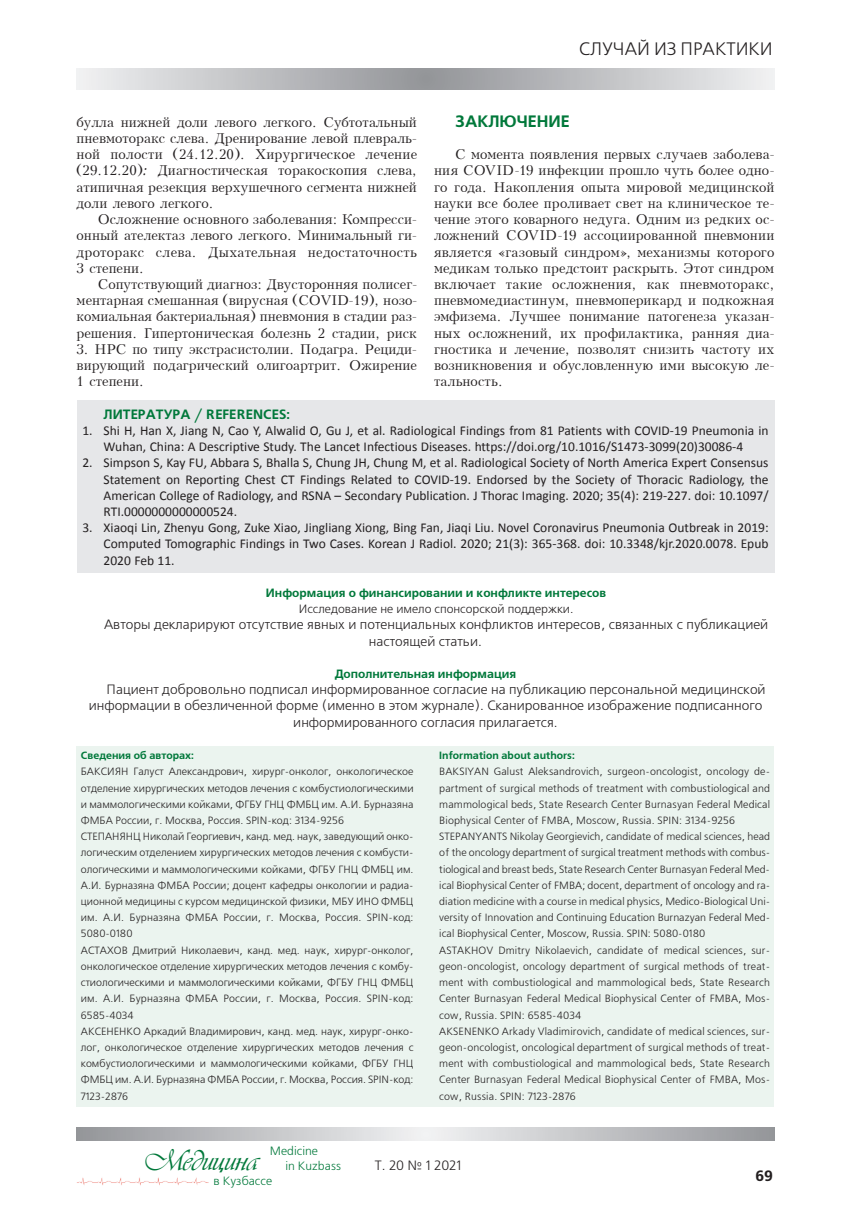
<style>
.page{position:relative;width:851px;height:1217px;background:#fff}
.page>*{position:absolute;margin:0;border:0;box-sizing:border-box;transform-origin:0 0}
.t1{font:30px "Vivaldi DCL";color:#00783a}
.t2{font:18px "Free Set C";color:#231f20}
.t3{font:700 16.5px "Free Set C";color:#00783a}
.t4{font:700 15px "Free Set C";color:#231f20}
.t5{font:13.5px/16.2px "Kudrashov Plain";color:#231f20;text-align:justify}
.t6{font:13.5px/16.2px "Calibri";color:#231f20;text-align:justify}
.t7{font:13.5px/16.2px "Free Set C";color:#231f20}
.t8{font:700 13.5px "Free Set C";color:#00783a}
.t9{font:700 12px "Free Set C";color:#00783a}
.t10{font:12px "Free Set C";color:#231f20}
.t11{font:12px/15px "Free Set C";color:#00783a}
.t12{font:10.5px/16.2px "Free Set C";color:#231f20}
.t13{font:700 10.5px "Free Set C";color:#00783a}
.s1{font-family:"Kudrashov";font-style:italic}
</style>
<div class="page">
<svg style="left:77px;top:68px;width:697px;height:21px;background:#c1c2c5"></svg>
<svg style="left:77px;top:1127px;width:697px;height:13px;background:#c2c3c5"></svg>
<img style="left:76px;top:1177px;width:133px;height:9px">
<div style="left:77px;top:745px;width:349px;height:361px;background:#ebf4ef"></div>
<div style="left:426px;top:745px;width:348px;height:361px;background:#ebf4ef"></div>
<div style="left:77px;top:400px;width:697px;height:173px;background:#e6e7e9"></div>
<h2 class="t2" style="left:579px;top:40px;width:195px">СЛУЧАЙ ИЗ ПРАКТИКИ</h2>
<p class="t5" style="left:77px;top:114px;width:342px">булла нижней доли левого легкого. Субтотальный пневмоторакс слева. Дренирование левой плевраль&shy;ной полости (24.12.20). Хирургическое лечение (29.12.20)<span class="s1">:</span> Диагностическая торакоскопия слева, атипичная резекция верхушечного сегмента нижней доли левого легкого.</p>
<p class="t5" style="left:77px;top:211px;width:342px;text-indent:21px">Осложнение основного заболевания: Компресси&shy;онный ателектаз левого легкого. Минимальный ги&shy;дроторакс слева. Дыхательная недостаточность 3 степени.</p>
<p class="t5" style="left:77px;top:276px;width:342px;text-indent:21px">Сопутствующий диагноз: Двусторонняя полисег&shy;ментарная смешанная (вирусная (COVID-19), нозо&shy;комиальная бактериальная) пневмония в стадии раз&shy;решения. Гипертоническая болезнь 2 стадии, риск</p>
<p class="t5" style="left:77px;top:341px;width:342px">3. НРС по типу экстрасистолии. Подагра. Рециди&shy;вирующий подагрический олигоартрит. Ожирение 1 степени.</p>
<h3 class="t3" style="left:455px;top:112px;width:116px">ЗАКЛЮЧЕНИЕ</h3>
<p class="t5" style="left:434px;top:147px;width:342px;text-indent:21px">С момента появления первых случаев заболева&shy;ния COVID-19 инфекции прошло чуть более одно&shy;го года. Накопления опыта мировой медицинской науки все более проливает свет на клиническое те&shy;чение этого коварного недуга. Одним из редких ос&shy;ложнений COVID-19 ассоциированной пневмонии является «газовый синдром», механизмы которого медикам только предстоит раскрыть. Этот синдром включает такие осложнения, как пневмоторакс, пневмомедиастинум, пневмоперикард и подкожная эмфизема. Лучшее понимание патогенеза указан&shy;ных осложнений, их профилактика, ранняя диа&shy;гностика и лечение, позволят снизить частоту их возникновения и обусловленную ими высокую ле&shy;тальность.</p>
<p class="t8" style="left:104px;top:406px;width:188px">ЛИТЕРАТУРА / REFERENCES:</p>
<p class="t6" style="left:82px;top:422px;width:687px;text-align:center">1. Shi H, Han X, Jiang N, Cao Y, Alwalid O, Gu J, et al. Radiological Findings from 81 Patients with COVID-19 Pneumonia in<br>Wuhan, China: A Descriptive Study. The Lancet Infectious Diseases. https://doi.org/10.1016/S1473-3099(20)30086-4</p>
<p class="t6" style="left:104px;top:454px;width:666px;text-indent:-21px">2. Simpson S, Kay FU, Abbara S, Bhalla S, Chung JH, Chung M, et al. Radiological Society of North America Expert Consensus Statement on Reporting Chest CT Findings Related to COVID-19. Endorsed by the Society of Thoracic Radiology, the American College of Radiology, and RSNA – Secondary Publication. J Thorac Imaging. 2020; 35(4): 219-227. doi: 10.1097/ RTI.0000000000000524.</p>
<p class="t6" style="left:104px;top:519px;width:666px;text-indent:-21px">3. Xiaoqi Lin, Zhenyu Gong, Zuke Xiao, Jingliang Xiong, Bing Fan, Jiaqi Liu. Novel Coronavirus Pneumonia Outbreak in 2019:<br>Computed Tomographic Findings in Two Cases. Korean J Radiol. 2020; 21(3): 365-368. doi: 10.3348/kjr.2020.0078. Epub 2020 Feb 11.</p>
<p class="t9" style="left:266px;top:586px;width:342px">Информация о финансировании и конфликте интересов</p>
<p class="t10" style="left:299px;top:602px;width:276px">Исследование не имело спонсорской поддержки.</p>
<p class="t7" style="left:369px;top:617px;width:401px;text-indent:-265px">Авторы декларируют отсутствие явных и потенциальных конфликтов интересов, связанных с публикацией настоящей статьи.</p>
<p class="t9" style="left:334px;top:667px;width:183px">Дополнительная информация</p>
<p class="t7" style="left:107px;top:682px;width:660px">Пациент добровольно подписал информированное согласие на публикацию персональной медицинской</p>
<p class="t7" style="left:89px;top:698px;width:675px">информации в обезличенной форме (именно в этом журнале). Сканированное изображение подписанного</p>
<p class="t7" style="left:293px;top:714px;width:266px">информированного согласия прилагается.</p>
<p class="t13" style="left:81px;top:749px;width:115px">Сведения об авторах:</p>
<p class="t12" style="left:81px;top:764px;width:334px">БАКСИЯН Галуст Александрович, хирург-онколог, онкологическое отделение хирургических методов лечения с комбустиологическими и маммологическими койками, ФГБУ ГНЦ ФМБЦ им. А.И. Бурназяна ФМБА России, г. Москва, Россия. SPIN-код: 3134-9256<br>СТЕПАНЯНЦ Николай Георгиевич, канд. мед. наук, заведующий онко&shy;логическим отделением хирургических методов лечения с комбусти&shy;ологическими и маммологическими койками, ФГБУ ГНЦ ФМБЦ им.<br>А.И. Бурназяна ФМБА России; доцент кафедры онкологии и радиа&shy;ционной медицины с курсом медицинской физики, МБУ ИНО ФМБЦ им. А.И. Бурназяна ФМБА России, г. Москва, Россия. SPIN-код:<br>5080-0180<br>АСТАХОВ Дмитрий Николаевич, канд. мед. наук, хирург-онколог, онкологическое отделение хирургических методов лечения с комбу&shy;стиологическими и маммологическими койками, ФГБУ ГНЦ ФМБЦ им. А.И. Бурназяна ФМБА России, г. Москва, Россия. SPIN-код:<br>6585-4034<br>АКСЕНЕНКО Аркадий Владимирович, канд. мед. наук, хирург-онко&shy;лог, онкологическое отделение хирургических методов лечения с комбустиологическими и маммологическими койками, ФГБУ ГНЦ ФМБЦ им. А.И. Бурназяна ФМБА России, г. Москва, Россия. SPIN-код:<br>7123-2876</p>
<p class="t13" style="left:439px;top:749px;width:137px">Information about authors:</p>
<p class="t12" style="left:439px;top:764px;width:332px">BAKSIYAN Galust Aleksandrovich, surgeon-oncologist, oncology de&shy;partment of surgical methods of treatment with combustiological and mammological beds, State Research Center Burnasyan Federal Medical Biophysical Center of FMBA, Moscow, Russia. SPIN: 3134-9256<br>STEPANYANTS Nikolay Georgievich, candidate of medical sciences, head of the oncology department of surgical treatment methods with combus&shy;tiological and breast beds, State Research Center Burnasyan Federal Med&shy;ical Biophysical Center of FMBA; docent, department of oncology and ra&shy;diation medicine with a course in medical physics, Medico-Biological Uni&shy;versity of Innovation and Continuing Education Burnazyan Federal Med&shy;ical Biophysical Center, Moscow, Russia. SPIN: 5080-0180<br>ASTAKHOV Dmitry Nikolaevich, candidate of medical sciences, sur&shy;geon-oncologist, oncology department of surgical methods of treat&shy;ment with combustiological and mammological beds, State Research Center Burnasyan Federal Medical Biophysical Center of FMBA, Mos&shy;cow, Russia. SPIN: 6585-4034<br>AKSENENKO Arkady Vladimirovich, candidate of medical sciences, sur&shy;geon-oncologist, oncological department of surgical methods of treat&shy;ment with combustiological and mammological beds, State Research Center Burnasyan Federal Medical Biophysical Center of FMBA, Mos&shy;cow, Russia. SPIN: 7123-2876</p>
<p class="t11" style="left:285px;top:1143px;width:57px;text-indent:-15px">Medicine<br>in Kuzbass</p>
<h1 class="t1" style="left:146px;top:1143px;width:114px">Медицина</h1>
<p class="t7" style="left:375px;top:1157px;width:88px">T. 20 № 1 2021</p>
<p class="t11" style="left:213px;top:1173px;width:60px">в Кузбассе</p>
<h3 class="t4" style="left:755px;top:1166px;width:19px">69</h3>
</div>
